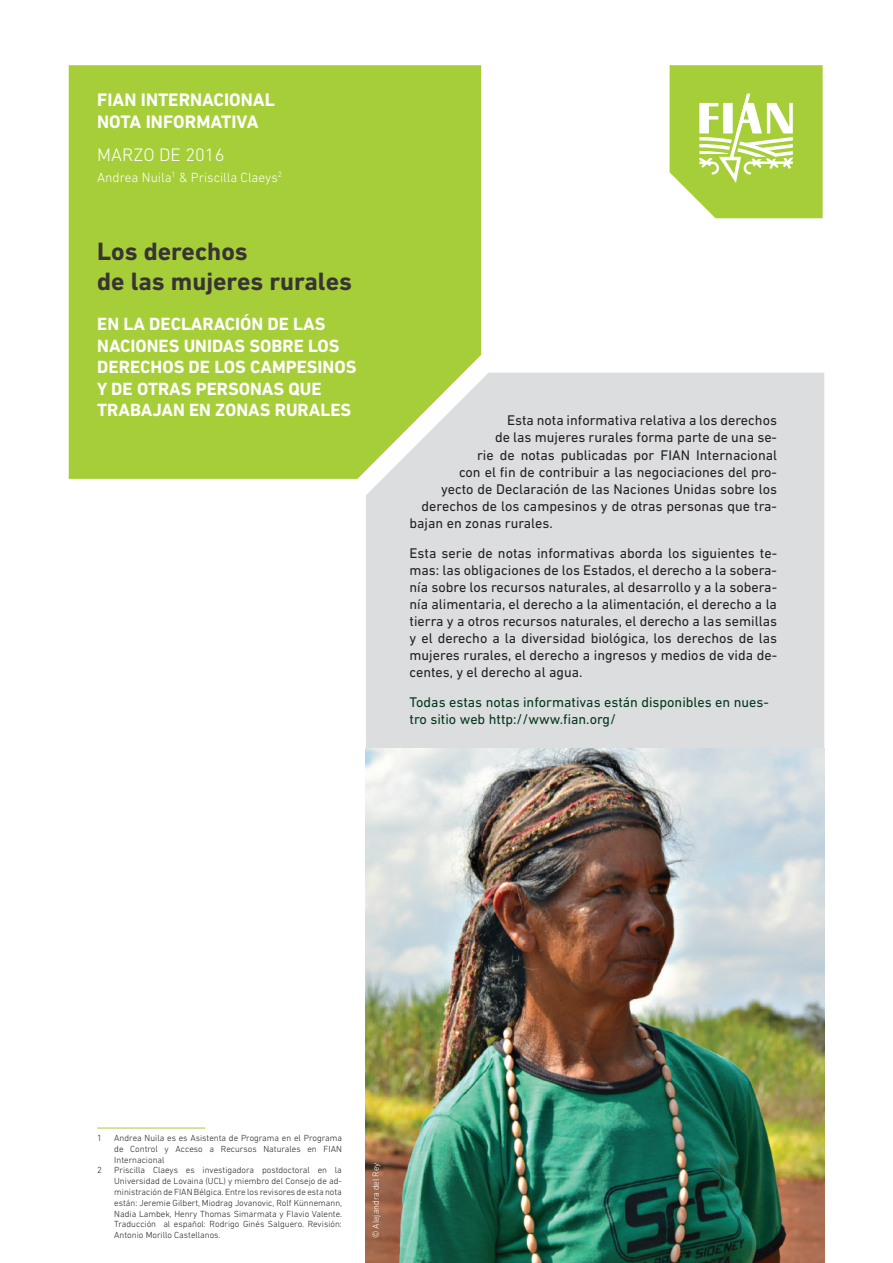
<style>
.page{position:relative;width:893px;height:1263px;background:#fff}
.page>*{position:absolute;margin:0;border:0;box-sizing:border-box;transform-origin:0 0}
.t1{font:700 25.5px/30.6px "DIN Next LT Pro";color:#383433}
.t2{font:700 18.45px/22px "DIN Next LT Pro";color:#fff}
.t3{font:300 18.45px "DIN Next LT Pro";color:#fff}
.t4{font:700 18px/21.6px "DIN Next LT Pro";color:#fff}
.t5{font:14.25px/17.1px "DIN Next LT Pro";color:#231f20;text-align:justify}
.t6{font:14.25px/17.1px "DIN Next LT Pro";color:#00371c}
.t7{font:300 13.5px "DIN Next LT Pro";color:#fff}
.t8{font:300 9px/10.8px "DIN Next LT Pro";color:#231f20;text-align:justify}
.t9{font:300 9px "DIN Next LT Pro";color:#fff}
</style>
<div class="page">
<div style="left:366px;top:373px;width:458px;height:375px;background:#dcdddf"></div>
<div style="left:69px;top:65px;width:412px;height:414px;background:#a6ce39"></div>
<hr style="left:97px;top:1128px;width:108px;height:1px;background:#a6ce39">
<svg style="left:670px;top:65px;width:153px;height:153px;background:#b5d65c"></svg>
<img style="left:366px;top:748px;width:458px;height:515px">
<p class="t2" style="left:97px;top:88px;width:179px">FIAN INTERNACIONAL<br>NOTA INFORMATIVA</p>
<p class="t3" style="left:97px;top:144px;width:129px">MARZO DE 2016</p>
<p class="t7" style="left:97px;top:169px;width:186px">Andrea Nuila<sup>1</sup> &amp; Priscilla Claeys<sup>2</sup></p>
<h1 class="t1" style="left:97px;top:236px;width:256px">Los derechos<br>de las mujeres rurales</h1>
<p class="t4" style="left:97px;top:313px;width:261px">EN LA DECLARACIÓN DE LAS<br>NACIONES UNIDAS SOBRE LOS<br>DERECHOS DE LOS CAMPESINOS<br>Y DE OTRAS PERSONAS QUE<br>TRABAJAN EN ZONAS RURALES</p>
<p class="t5" style="left:507px;top:412px;width:272px">Esta nota informativa relativa a los derechos</p>
<p class="t5" style="left:495px;top:429px;width:284px">de las mujeres rurales forma parte de una se-</p>
<p class="t5" style="left:477px;top:446px;width:302px">rie de notas publicadas por FIAN Internacional</p>
<p class="t5" style="left:459px;top:463px;width:320px">con el fin de contribuir a las negociaciones del pro-</p>
<p class="t5" style="left:441px;top:480px;width:337px">yecto de Declaración de las Naciones Unidas sobre los</p>
<p class="t5" style="left:422px;top:497px;width:357px">derechos de los campesinos y de otras personas que tra-</p>
<p class="t5" style="left:410px;top:514px;width:145px">bajan en zonas rurales.</p>
<p class="t5" style="left:410px;top:544px;width:369px">Esta serie de notas informativas aborda los siguientes te&shy;mas: las obligaciones de los Estados, el derecho a la sobera&shy;nía sobre los recursos naturales, al desarrollo y a la sobera&shy;nía alimentaria, el derecho a la alimentación, el derecho a la tierra y a otros recursos naturales, el derecho a las semillas y el derecho a la diversidad biológica, los derechos de las mujeres rurales, el derecho a ingresos y medios de vida de&shy;centes, y el derecho al agua.</p>
<p class="t6" style="left:410px;top:694px;width:361px">Todas estas notas informativas están disponibles en nues&shy;tro sitio web http://www.fian.org/</p>
<p class="t8" style="left:97px;top:1132px;width:6px">1</p>
<p class="t8" style="left:114px;top:1132px;width:229px">Andrea Nuila es es Asistenta de Programa en el Programa de Control y Acceso a Recursos Naturales en FIAN Internacional</p>
<p class="t8" style="left:97px;top:1165px;width:6px">2</p>
<p class="t8" style="left:114px;top:1165px;width:229px">Priscilla Claeys es investigadora postdoctoral en la Universidad de Lovaina (UCL) y miembro del Consejo de ad&shy;ministración de FIAN Bélgica. Entre los revisores de esta nota están: Jeremie Gilbert, Miodrag Jovanovic, Rolf Künnemann, Nadia Lambek, Henry Thomas Simarmata y Flavio Valente.<br>Traducción al español: Rodrigo Ginés Salguero. Revisión:<br>Antonio Morillo Castellanos.</p>
<p class="t9" style="left:371px;top:1238px;width:77px;rotate:-90deg">© Alejandra del Rey</p>
</div>
